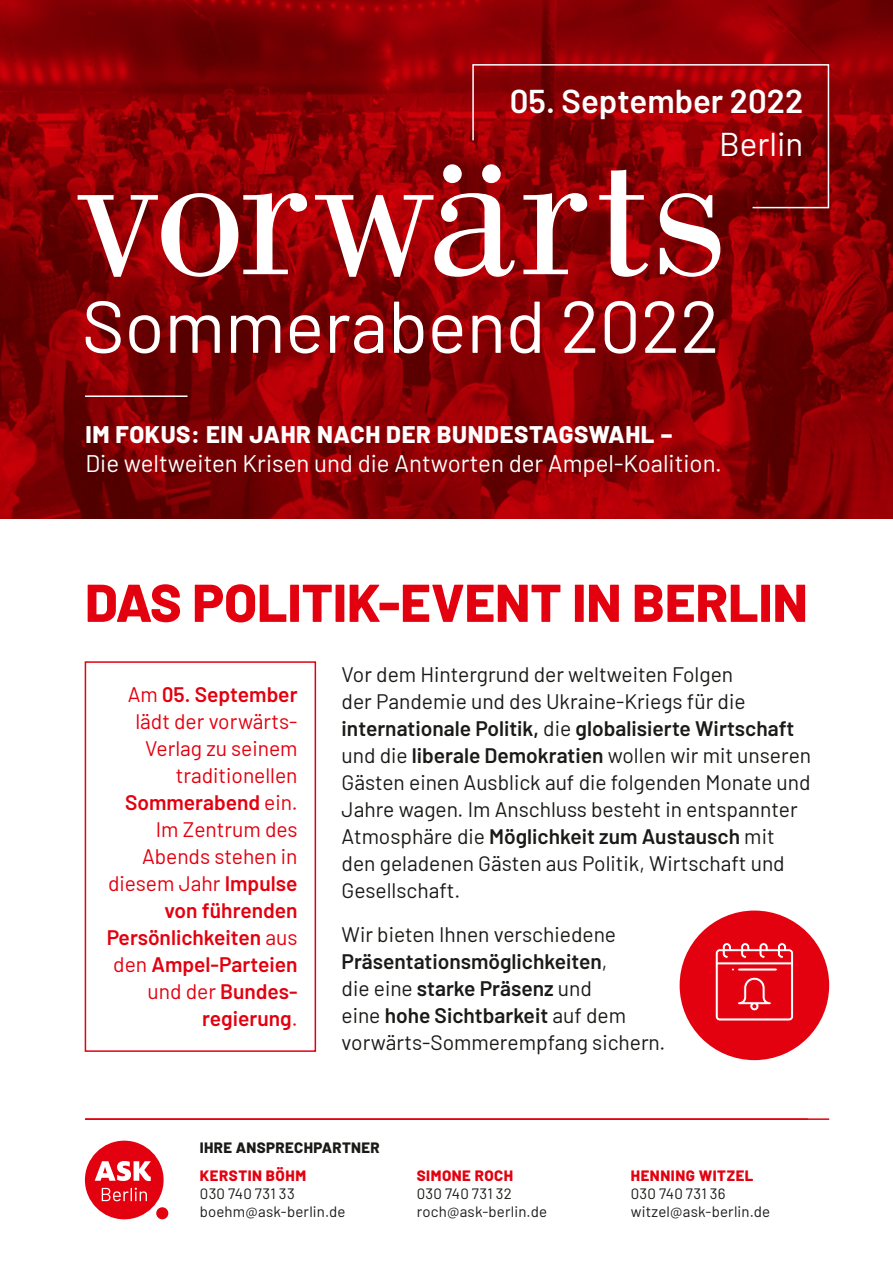
<style>
.page{position:relative;width:893px;height:1263px;background:#fff}
.page>*{position:absolute;margin:0;border:0;box-sizing:border-box;transform-origin:0 0}
.t1{font:73.2px "Barlow";color:#fff}
.t2{font:800 53.1px "Barlow";color:#e3000f}
.t3{font:600 33px "Barlow";color:#fff}
.t4{font:33px "Barlow";color:#fff}
.t5{font:24px "Barlow";color:#fff}
.t6{font:800 24px "Barlow";letter-spacing:.025em;color:#fff}
.t7{font:21px/27px "Barlow";color:#1a1a18}
.t8{font:21px/27px "Barlow";color:#e3000f;text-align:right}
.t9{font:15px/18px "Barlow";letter-spacing:.015em;color:#1a1a18}
.t10{font:800 15px "Barlow";letter-spacing:.035em;color:#e3000f}
.t11{font:800 15px "Barlow";letter-spacing:.025em;color:#1a1a18}
.s1{font-weight:600}
</style>
<div class="page">
<div style="left:85px;top:1141px;width:79px;height:78px;background:#e3000f;border-radius:50%"></div>
<div style="left:156px;top:1207px;width:12px;height:12px;background:#e3000f;border-radius:50%"></div>
<svg style="left:102px;top:1188px;width:45px;height:13px"></svg>
<svg style="left:95px;top:1161px;width:56px;height:20px"></svg>
<svg style="left:0;top:0;width:893px;height:519px;background:#850003"></svg>
<svg style="left:78px;top:193px;width:229px;height:84px"></svg>
<svg style="left:315px;top:164px;width:200px;height:113px"></svg>
<svg style="left:523px;top:209px;width:64px;height:65px"></svg>
<svg style="left:599px;top:209px;width:49px;height:68px"></svg>
<svg style="left:660px;top:209px;width:60px;height:68px"></svg>
<svg style="left:472px;top:63px;width:358px;height:146px;background:#960f13"></svg>
<div style="left:85px;top:661px;width:231px;height:391px;border:2px solid #e3000f"></div>
<hr style="left:85px;top:395px;width:103px;height:2px;background:#fff">
<hr style="left:85px;top:1118px;width:744px;height:2px;background:#e3000f">
<div style="left:680px;top:910px;width:149px;height:150px;background:#e3000f;border-radius:50%"></div>
<svg style="left:715px;top:942px;width:79px;height:79px"></svg>
<h3 class="t3" style="left:510px;top:77px;width:295px">05. September 2022</h3>
<h3 class="t4" style="left:719px;top:120px;width:86px">Berlin</h3>
<h1 class="t1" style="left:82px;top:273px;width:639px">Sommerabend 2022</h1>
<p class="t6" style="left:85px;top:417px;width:588px">IM FOKUS: EIN JAHR NACH DER BUNDESTAGSWAHL –</p>
<p class="t5" style="left:85px;top:446px;width:638px">Die weltweiten Krisen und die Antworten der Ampel-Koalition.</p>
<h2 class="t2" style="left:85px;top:563px;width:724px">DAS POLITIK-EVENT IN BERLIN</h2>
<p class="t8" style="left:107px;top:679px;width:192px">Am <span class="s1">05. September </span>lädt der vorwärts-<br>Verlag zu seinem traditionellen<br><span class="s1">Sommerabend</span> ein.<br>Im Zentrum des<br>Abends stehen in diesem Jahr <span class="s1">Impulse von führenden<br>Persönlichkeiten</span> aus den <span class="s1">Ampel-Parteien </span>und der <span class="s1">Bundes&shy;regierung</span>.</p>
<p class="t7" style="left:342px;top:660px;width:471px">Vor dem Hintergrund der weltweiten Folgen<br>der Pandemie und des Ukraine-Kriegs für die <span class="s1">internationale Politik,</span> die <span class="s1">globalisierte Wirtschaft </span>und die <span class="s1">liberale Demokratien</span> wollen wir mit unseren Gästen einen Ausblick auf die folgenden Monate und Jahre wagen. Im Anschluss besteht in entspannter Atmosphäre die <span class="s1">Möglichkeit zum Austausch</span> mit den geladenen Gästen aus Politik, Wirtschaft und Gesellschaft.</p>
<p class="t7" style="left:342px;top:920px;width:325px">Wir bieten Ihnen verschiedene<br><span class="s1">Präsentationsmöglichkeiten</span>,<br>die eine <span class="s1">starke Präsenz</span> und<br>eine <span class="s1">hohe Sichtbarkeit</span> auf dem vorwärts-Sommerempfang sichern.</p>
<p class="t11" style="left:200px;top:1137px;width:181px">IHRE ANSPRECHPARTNER</p>
<p class="t10" style="left:200px;top:1164px;width:108px">KERSTIN BÖHM</p>
<p class="t9" style="left:200px;top:1183px;width:147px">030 740 731 33 boehm@ask-berlin.de</p>
<p class="t10" style="left:417px;top:1164px;width:98px">SIMONE ROCH</p>
<p class="t9" style="left:417px;top:1183px;width:132px">030 740 731 32 roch@ask-berlin.de</p>
<p class="t10" style="left:631px;top:1164px;width:124px">HENNING WITZEL</p>
<p class="t9" style="left:631px;top:1183px;width:141px">030 740 731 36 witzel@ask-berlin.de</p>
</div>
